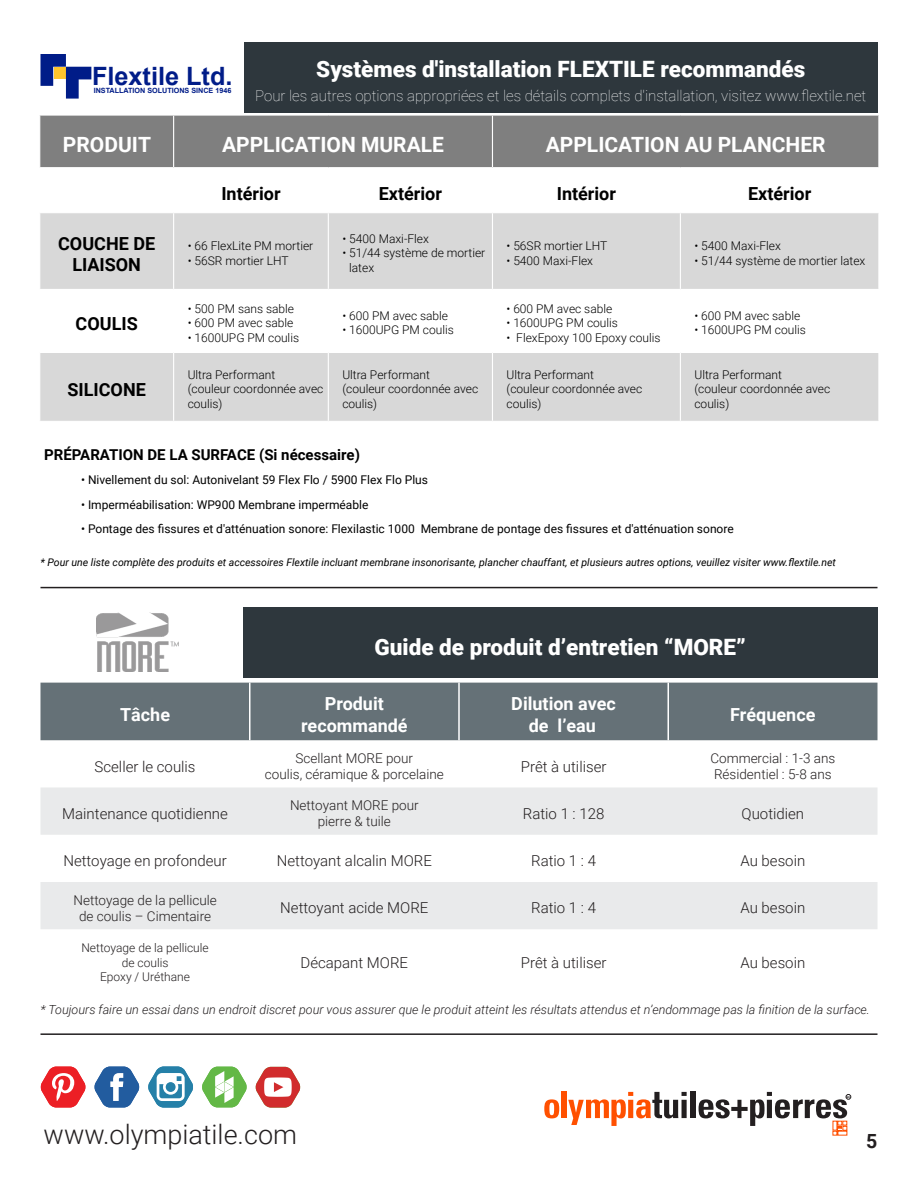
<style>
.page{position:relative;width:918px;height:1188px;background:#fff}
.page>*{position:absolute;margin:0;border:0;box-sizing:border-box;transform-origin:0 0}
.t1{font:300 27px "Roboto";color:#231f20}
.t2{font:700 25.2px "Arial";color:#001c88}
.t3{font:900 22.5px "Roboto";color:#fff}
.t4{font:700 21px "Roboto";color:#fff}
.t5{font:700 19.5px "Roboto";color:#231f20}
.t6{font:700 18px/21.6px "Roboto";color:#000;text-align:center}
.t7{font:700 18px "Roboto";color:#fff}
.t8{font:300 15px "Roboto";color:#231f20}
.t9{font:100 15px "Roboto";color:#fff}
.t10{font:700 15px "Roboto";color:#000}
.t11{font:300 13.5px "Roboto";color:#231f20}
.t12{font:italic 300 12.6px "Roboto";color:#231f20}
.t13{font:300 12px/14.4px "Roboto";color:#000}
.t14{font:12px "Roboto";color:#000}
.t15{font:300 12px "Roboto";color:#231f20}
.t16{font:italic 10.5px "Roboto";color:#000}
.t17{font:700 7.2px "Arial";color:#001c88}
.t18{font:700 2.4px "Arial";color:#231f20}
</style>
<div class="page">
<svg style="left:544px;top:1099px;width:15px;height:19px"></svg>
<div style="left:561px;top:1092px;width:6px;height:26px;background:#ff5000"></div>
<svg style="left:568px;top:1092px;width:119px;height:34px"></svg>
<div style="left:690px;top:1092px;width:6px;height:26px;background:#231f20"></div>
<svg style="left:699px;top:1092px;width:152px;height:43px"></svg>
<div style="left:244px;top:42px;width:634px;height:71px;background:#2e373d"></div>
<svg style="left:40px;top:54px;width:51px;height:45px"></svg>
<img style="left:96px;top:613px;width:83px;height:59px">
<div style="left:40px;top:683px;width:838px;height:57px;background:#657177"></div>
<svg style="left:40px;top:788px;width:838px;height:141px;fill:#e9eaeb"></svg>
<hr style="left:249px;top:683px;width:1px;height:57px;background:#fff">
<hr style="left:458px;top:683px;width:2px;height:57px;background:#fff">
<hr style="left:668px;top:683px;width:1px;height:57px;background:#fff">
<svg style="left:94px;top:1067px;width:45px;height:40px"></svg>
<svg style="left:41px;top:1067px;width:45px;height:40px"></svg>
<svg style="left:202px;top:1067px;width:45px;height:40px"></svg>
<svg style="left:148px;top:1066px;width:45px;height:42px"></svg>
<svg style="left:255px;top:1067px;width:45px;height:41px"></svg>
<hr style="left:40px;top:587px;width:838px;height:1px;background:#231f20">
<div style="left:243px;top:608px;width:635px;height:70px;background:#2e373d"></div>
<hr style="left:40px;top:1033px;width:838px;height:2px;background:#231f20">
<div style="left:40px;top:116px;width:838px;height:51px;background:#7f7f7f"></div>
<svg style="left:40px;top:213px;width:838px;height:208px;fill:#d8d8d8"></svg>
<hr style="left:173px;top:116px;width:1px;height:51px;background:#fff">
<hr style="left:492px;top:116px;width:1px;height:51px;background:#fff">
<hr style="left:173px;top:213px;width:1px;height:76px;background:#fff">
<hr style="left:328px;top:213px;width:1px;height:76px;background:#fff">
<hr style="left:492px;top:213px;width:1px;height:76px;background:#fff">
<hr style="left:680px;top:213px;width:1px;height:76px;background:#fff">
<hr style="left:173px;top:290px;width:1px;height:62px;background:#fff">
<hr style="left:328px;top:290px;width:1px;height:62px;background:#fff">
<hr style="left:492px;top:290px;width:1px;height:62px;background:#fff">
<hr style="left:680px;top:290px;width:1px;height:62px;background:#fff">
<hr style="left:173px;top:353px;width:1px;height:68px;background:#fff">
<hr style="left:328px;top:353px;width:1px;height:68px;background:#fff">
<hr style="left:492px;top:353px;width:1px;height:68px;background:#fff">
<hr style="left:680px;top:353px;width:1px;height:68px;background:#fff">
<hr style="left:39px;top:289px;width:135px;height:1px;background:#fff">
<hr style="left:174px;top:289px;width:154px;height:1px;background:#fff">
<hr style="left:328px;top:289px;width:164px;height:1px;background:#fff">
<hr style="left:492px;top:289px;width:188px;height:1px;background:#fff">
<hr style="left:680px;top:289px;width:199px;height:1px;background:#fff">
<hr style="left:39px;top:352px;width:135px;height:1px;background:#fff">
<hr style="left:174px;top:352px;width:154px;height:1px;background:#fff">
<hr style="left:328px;top:352px;width:164px;height:1px;background:#fff">
<hr style="left:492px;top:352px;width:188px;height:1px;background:#fff">
<hr style="left:680px;top:352px;width:199px;height:1px;background:#fff">
<p class="t2" style="left:92px;top:60px;width:142px">Flextile Ltd.</p>
<p class="t17" style="left:94px;top:85px;width:139px">INSTALLATION SOLUTIONS SINCE 1946</p>
<p class="t3" style="left:316px;top:54px;width:491px">Systèmes d'installation FLEXTILE recommandés</p>
<p class="t9" style="left:255px;top:86px;width:613px">Pour les autres options appropriées et les détails complets d'installation, visitez www.flextile.net</p>
<p class="t4" style="left:63px;top:130px;width:90px">PRODUIT</p>
<p class="t4" style="left:222px;top:130px;width:223px">APPLICATION MURALE</p>
<p class="t4" style="left:546px;top:130px;width:281px">APPLICATION AU PLANCHER</p>
<p class="t6" style="left:221px;top:182px;width:61px">Intérior</p>
<p class="t6" style="left:379px;top:182px;width:65px">Extérior</p>
<p class="t6" style="left:557px;top:182px;width:61px">Intérior</p>
<p class="t6" style="left:748px;top:182px;width:65px">Extérior</p>
<p class="t6" style="left:58px;top:232px;width:98px">COUCHE DE<br>LIAISON</p>
<p class="t13" style="left:188px;top:238px;width:127px">• 66 FlexLite PM mortier</p>
<p class="t13" style="left:342px;top:231px;width:88px">• 5400 Maxi-Flex</p>
<p class="t13" style="left:349px;top:245px;width:138px;text-indent:-7px">• 51/44 système de mortier latex</p>
<p class="t13" style="left:694px;top:238px;width:88px">• 5400 Maxi-Flex</p>
<p class="t13" style="left:694px;top:253px;width:172px">• 51/44 système de mortier latex</p>
<p class="t13" style="left:507px;top:238px;width:102px">• 56SR mortier LHT</p>
<p class="t13" style="left:507px;top:253px;width:88px">• 5400 Maxi-Flex</p>
<p class="t13" style="left:188px;top:253px;width:102px">• 56SR mortier LHT</p>
<p class="t6" style="left:76px;top:313px;width:64px">COULIS</p>
<p class="t6" style="left:68px;top:378px;width:80px">SILICONE</p>
<p class="t13" style="left:188px;top:301px;width:108px">• 500 PM sans sable</p>
<p class="t13" style="left:188px;top:315px;width:107px">• 600 PM avec sable</p>
<p class="t13" style="left:188px;top:330px;width:113px">• 1600UPG PM coulis</p>
<p class="t13" style="left:342px;top:308px;width:107px">• 600 PM avec sable</p>
<p class="t13" style="left:342px;top:323px;width:113px">• 1600UPG PM coulis</p>
<p class="t13" style="left:507px;top:301px;width:107px">• 600 PM avec sable</p>
<p class="t13" style="left:507px;top:315px;width:113px">• 1600UPG PM coulis</p>
<p class="t13" style="left:507px;top:330px;width:156px">• FlexEpoxy 100 Epoxy coulis</p>
<p class="t13" style="left:188px;top:367px;width:137px">Ultra Performant<br>(couleur coordonnée avec coulis)</p>
<p class="t13" style="left:342px;top:367px;width:137px">Ultra Performant<br>(couleur coordonnée avec coulis)</p>
<p class="t13" style="left:507px;top:367px;width:137px">Ultra Performant<br>(couleur coordonnée avec</p>
<p class="t13" style="left:507px;top:396px;width:36px">coulis)</p>
<p class="t13" style="left:694px;top:308px;width:107px">• 600 PM avec sable</p>
<p class="t13" style="left:694px;top:323px;width:113px">• 1600UPG PM coulis</p>
<p class="t13" style="left:694px;top:367px;width:137px">Ultra Performant<br>(couleur coordonnée avec</p>
<p class="t13" style="left:694px;top:396px;width:36px">coulis)</p>
<p class="t10" style="left:44px;top:444px;width:317px">PRÉPARATION DE LA SURFACE (Si nécessaire)</p>
<p class="t14" style="left:81px;top:472px;width:349px">• Nivellement du sol: Autonivelant 59 Flex Flo / 5900 Flex Flo Plus</p>
<p class="t14" style="left:81px;top:496px;width:289px">• Imperméabilisation: WP900 Membrane imperméable</p>
<p class="t14" style="left:81px;top:521px;width:654px">• Pontage des fissures et d'atténuation sonore: Flexilastic 1000 Membrane de pontage des fissures et d'atténuation sonore</p>
<p class="t16" style="left:40px;top:555px;width:797px">* Pour une liste complète des produits et accessoires Flextile incluant membrane insonorisante, plancher chauffant, et plusieurs autres options, veuillez visiter www.flextile.net</p>
<p class="t3" style="left:375px;top:631px;width:373px">Guide de produit d’entretien “MORE”</p>
<p class="t7" style="left:120px;top:702px;width:51px">Tâche</p>
<p class="t7" style="left:325px;top:691px;width:61px">Produit</p>
<p class="t7" style="left:301px;top:713px;width:108px">recommandé</p>
<p class="t7" style="left:511px;top:691px;width:106px">Dilution avec</p>
<p class="t7" style="left:529px;top:713px;width:69px">de l’eau</p>
<p class="t7" style="left:730px;top:702px;width:87px">Fréquence</p>
<p class="t8" style="left:95px;top:756px;width:102px">Sceller le coulis</p>
<p class="t11" style="left:296px;top:749px;width:119px">Scellant MORE pour</p>
<p class="t11" style="left:265px;top:765px;width:180px">coulis, céramique &amp; porcelaine</p>
<p class="t8" style="left:521px;top:756px;width:87px">Prêt à utiliser</p>
<p class="t11" style="left:710px;top:749px;width:126px">Commercial : 1-3 ans</p>
<p class="t11" style="left:714px;top:765px;width:119px">Résidentiel : 5-8 ans</p>
<p class="t8" style="left:62px;top:803px;width:167px">Maintenance quotidienne</p>
<p class="t11" style="left:290px;top:796px;width:130px">Nettoyant MORE pour</p>
<p class="t11" style="left:318px;top:812px;width:75px">pierre &amp; tuile</p>
<p class="t8" style="left:523px;top:803px;width:83px">Ratio 1 : 128</p>
<p class="t8" style="left:742px;top:803px;width:64px">Quotidien</p>
<p class="t8" style="left:63px;top:850px;width:165px">Nettoyage en profondeur</p>
<p class="t8" style="left:277px;top:850px;width:157px">Nettoyant alcalin MORE</p>
<p class="t8" style="left:531px;top:850px;width:66px">Ratio 1 : 4</p>
<p class="t8" style="left:740px;top:850px;width:66px">Au besoin</p>
<p class="t11" style="left:73px;top:890px;width:145px">Nettoyage de la pellicule</p>
<p class="t11" style="left:79px;top:907px;width:134px">de coulis – Cimentaire</p>
<p class="t8" style="left:280px;top:898px;width:150px">Nettoyant acide MORE</p>
<p class="t8" style="left:531px;top:898px;width:66px">Ratio 1 : 4</p>
<p class="t8" style="left:740px;top:898px;width:66px">Au besoin</p>
<p class="t15" style="left:81px;top:940px;width:129px">Nettoyage de la pellicule</p>
<p class="t15" style="left:122px;top:954px;width:48px">de coulis</p>
<p class="t15" style="left:100px;top:968px;width:91px">Epoxy / Uréthane</p>
<p class="t8" style="left:301px;top:952px;width:109px">Décapant MORE</p>
<p class="t8" style="left:521px;top:952px;width:87px">Prêt à utiliser</p>
<p class="t8" style="left:740px;top:952px;width:66px">Au besoin</p>
<p class="t12" style="left:40px;top:1000px;width:831px">* Toujours faire un essai dans un endroit discret pour vous assurer que le produit atteint les résultats attendus et n’endommage pas la finition de la surface.</p>
<p class="t1" style="left:44px;top:1115px;width:255px">www.olympiatile.com</p>
<p class="t18" style="left:847px;top:1095px;width:5px">MD</p>
<p class="t5" style="left:866px;top:1127px;width:13px">5</p>
</div>
